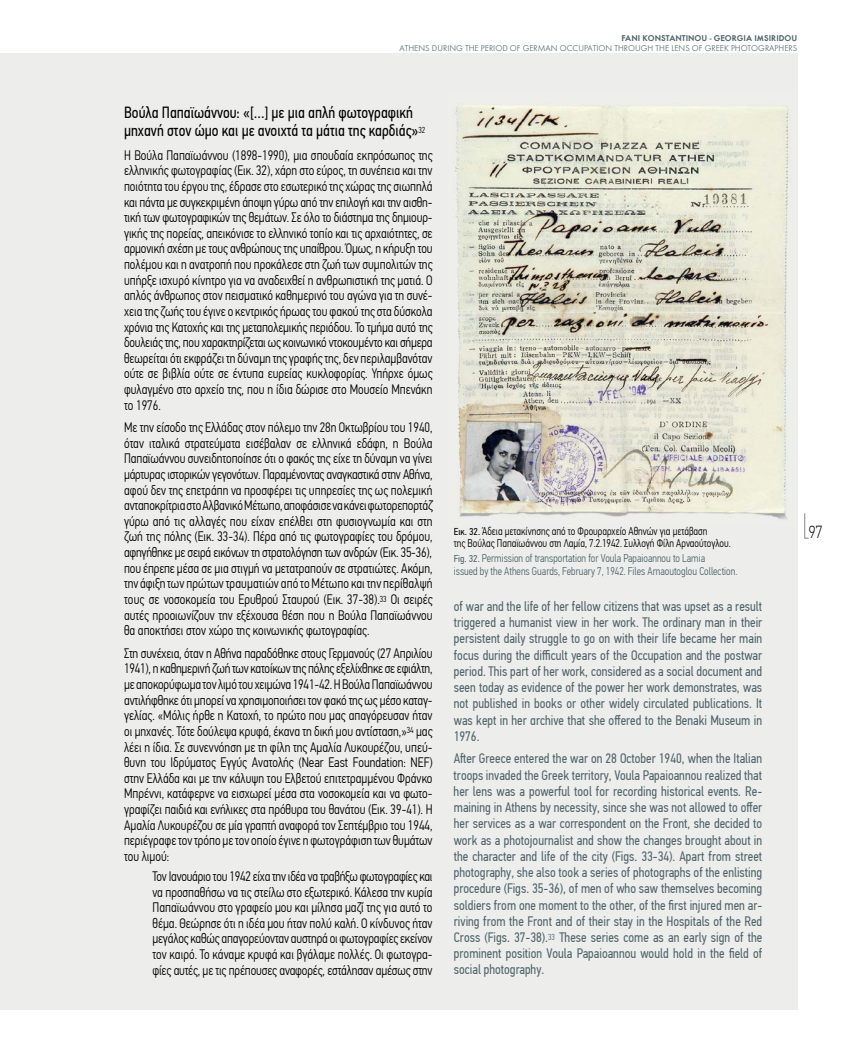
<style>
.page{position:relative;width:851px;height:1063px;background:#fff}
.page>*{position:absolute;margin:0;border:0;box-sizing:border-box;transform-origin:0 0}
.t1{font:100 17.5px "PF Din Text Cond Pro";color:#000}
.t2{font:16.25px/17.5px "PF Din Text Cond Pro";color:#000;scale:.95 1}
.t3{font:300 13.75px/15.6px "PF Din Text Cond Pro";color:#000;text-align:justify;scale:.95 1}
.t4{font:13.75px/16.2px "PF Din Text Cond Pro";color:#50656b;text-align:justify;scale:.95 1}
.t5{font:300 11.25px/12.5px "PF Din Text Cond Pro";color:#50656b;scale:.94 1}
.t6{font:300 11.25px/12.5px "PF Din Text Cond Pro";color:#000;scale:.94 1}
.t7{font:300 8.75px "Futura Greek";color:#50656b}
.t8{font:600 8.75px "Futura Greek";color:#50656b}
.s1{font-weight:400;font-size:10px}
</style>
<div class="page">
<div style="left:0;top:53px;width:797px;height:957px;background:#edeeec"></div>
<img style="left:455px;top:105px;width:334px;height:414px">
<svg style="left:804px;top:513px;width:5px;height:26px"></svg>
<p class="t8" style="left:621px;top:33px;width:177px">FANI KONSTANTINOU - GEORGIA IMSIRIDOU</p>
<p class="t7" style="left:399px;top:44px;width:399px">ATHENS DURING THE PERIOD OF GERMAN OCCUPATION THROUGH THE LENS OF GREEK PHOTOGRAPHERS</p>
<p class="t2" style="left:124px;top:104px;width:318px">Βούλα Παπαϊωάννου: «[…] με μια απλή φωτογραφική μηχανή στον ώμο και με ανοιχτά τα μάτια της καρδιάς»<sup>32</sup></p>
<p class="t3" style="left:124px;top:147px;width:326px">H Βούλα Παπαϊωάννου (1898-1990), μια σπουδαία εκπρόσωπος της ελληνικής φωτογραφίας (Εικ. 32), χάρη στο εύρος, τη συνέπεια και την ποιότητα του έργου της, έδρασε στο εσωτερικό της χώρας της σιωπηλά και πάντα με συγκεκριμένη άποψη γύρω από την επιλογή και την αισθη&shy;τική των φωτογραφικών της θεμάτων. Σε όλο το διάστημα της δημιουρ&shy;γικής της πορείας, απεικόνισε το ελληνικό τοπίο και τις αρχαιότητες, σε αρμονική σχέση με τους ανθρώπους της υπαίθρου. Όμως, η κήρυξη του πολέμου και η ανατροπή που προκάλεσε στη ζωή των συμπολιτών της υπήρξε ισχυρό κίνητρο για να αναδειχθεί η ανθρωπιστική της ματιά. Ο απλός άνθρωπος στον πεισματικό καθημερινό του αγώνα για τη συνέ&shy;χεια της ζωής του έγινε ο κεντρικός ήρωας του φακού της στα δύσκολα χρόνια της Κατοχής και της μεταπολεμικής περιόδου. Το τμήμα αυτό της δουλειάς της, που χαρακτηρίζεται ως κοινωνικό ντοκουμέντο και σήμερα θεωρείται ότι εκφράζει τη δύναμη της γραφής της, δεν περιλαμβανόταν ούτε σε βιβλία ούτε σε έντυπα ευρείας κυκλοφορίας. Υπήρχε όμως φυλαγμένο στο αρχείο της, που η ίδια δώρισε στο Μουσείο Μπενάκη το 1976.</p>
<p class="t3" style="left:124px;top:420px;width:326px">Με την είσοδο της Ελλάδας στον πόλεμο την 28η Οκτωβρίου του 1940, όταν ιταλικά στρατεύματα εισέβαλαν σε ελληνικά εδάφη, η Βούλα Παπαϊωάννου συνειδητοποίησε ότι ο φακός της είχε τη δύναμη να γίνει μάρτυρας ιστορικών γεγονότων. Παραμένοντας αναγκαστικά στην Αθήνα, αφού δεν της επετράπη να προσφέρει τις υπηρεσίες της ως πολεμική ανταποκρίτρια στο Αλβανικό Μέτωπο, αποφάσισε να κάνει φωτορεπορτάζ γύρω από τις αλλαγές που είχαν επέλθει στη φυσιογνωμία και στη ζωή της πόλης (Εικ. 33-34). Πέρα από τις φωτογραφίες του δρόμου, αφηγήθηκε με σειρά εικόνων τη στρατολόγηση των ανδρών (Εικ. 35-36), που έπρεπε μέσα σε μια στιγμή να μετατραπούν σε στρατιώτες. Ακόμη, την άφιξη των πρώτων τραυματιών από το Μέτωπο και την περίθαλψή τους σε νοσοκομεία του Ερυθρού Σταυρού (Εικ. 37-38).<sup>33</sup> Οι σειρές αυτές προοιωνίζουν την εξέχουσα θέση που η Βούλα Παπαϊωάννου θα αποκτήσει στον χώρο της κοινωνικής φωτογραφίας.</p>
<p class="t3" style="left:124px;top:645px;width:326px">Στη συνέχεια, όταν η Αθήνα παραδόθηκε στους Γερμανούς (27 Απριλίου 1941), η καθημερινή ζωή των κατοίκων της πόλης εξελίχθηκε σε εφιάλτη, με αποκορύφωμα τον λιμό του χειμώνα 1941-42. Η Βούλα Παπαϊωάννου αντιλήφθηκε ότι μπορεί να χρησιμοποιήσει τον φακό της ως μέσο καταγ&shy;γελίας. «Μόλις ήρθε η Κατοχή, το πρώτο που μας απαγόρευσαν ήταν οι μηχανές. Τότε δούλεψα κρυφά, έκανα τη δική μου αντίσταση,»<sup>34</sup> μας λέει η ίδια. Σε συνεννόηση με τη φίλη της Αμαλία Λυκουρέζου, υπεύ&shy;θυνη του Ιδρύματος Εγγύς Ανατολής (Near East Foundation: NEF) στην Ελλάδα και με την κάλυψη του Ελβετού επιτετραμμένου Φράνκο Μπρέννι, κατάφερνε να εισχωρεί μέσα στα νοσοκομεία και να φωτο&shy;γραφίζει παιδιά και ενήλικες στα πρόθυρα του θανάτου (Εικ. 39-41). Η Αμαλία Λυκουρέζου σε μία γραπτή αναφορά τον Σεπτέμβριο του 1944, περιέγραφε τον τρόπο με τον οποίο έγινε η φωτογράφιση των θυμάτων του λιμού:</p>
<p class="t3" style="left:152px;top:868px;width:296px">Τον Ιανουάριο του 1942 είχα την ιδέα να τραβήξω φωτογραφίες και να προσπαθήσω να τις στείλω στο εξωτερικό. Κάλεσα την κυρία Παπαϊωάννου στο γραφείο μου και μίλησα μαζί της για αυτό το θέμα. Θεώρησε ότι η ιδέα μου ήταν πολύ καλή. Ο κίνδυνος ήταν μεγάλος καθώς απαγορεύονταν αυστηρά οι φωτογραφίες εκείνον τον καιρό. Το κάναμε κρυφά και βγάλαμε πολλές. Οι φωτογρα&shy;φίες αυτές, με τις πρέπουσες αναφορές, εστάλησαν αμέσως στην</p>
<p class="t6" style="left:454px;top:525px;width:296px"><span class="s1">Εικ. 32.</span> Άδεια μετακίνησης από το Φρουραρχείο Αθηνών για μετάβαση<br>της Βούλας Παπαϊωάννου στη Λαμία, 7.2.1942. Συλλογή Φίλη Αρναούτογλου.</p>
<p class="t5" style="left:454px;top:552px;width:303px"><span class="s1">Fig. 32.</span> Permission of transportation for Voula Papaioannou to Lamia<br>issued by the Athens Guards, February 7, 1942. Files Arnaoutoglou Collection.</p>
<p class="t4" style="left:453px;top:598px;width:326px">of war and the life of her fellow citizens that was upset as a result triggered a humanist view in her work. The ordinary man in their persistent daily struggle to go on with their life became her main focus during the difficult years of the Occupation and the postwar period. This part of her work, considered as a social document and seen today as evidence of the power her work demonstrates, was not published in books or other widely circulated publications. It was kept in her αrchive that she offered to the Benaki Museum in 1976.</p>
<p class="t4" style="left:453px;top:751px;width:326px">After Greece entered the war on 28 October 1940, when the Italian troops invaded the Greek territory, Voula Papaioannou realized that her lens was a powerful tool for recording historical events. Re&shy;maining in Athens by necessity, since she was not allowed to offer her services as a war correspondent on the Front, she decided to work as a photojournalist and show the changes brought about in the character and life of the city (Figs. 33-34). Apart from street photography, she also took a series of photographs of the enlisting procedure (Figs. 35-36), of men of who saw themselves becoming soldiers from one moment to the other, of the first injured men ar&shy;riving from the Front and of their stay in the Hospitals of the Red Cross (Figs. 37-38).<sup>33</sup> These series come as an early sign of the prominent position Voula Papaioannou would hold in the field of social photography.</p>
<p class="t1" style="left:808px;top:522px;width:16px">97</p>
</div>
